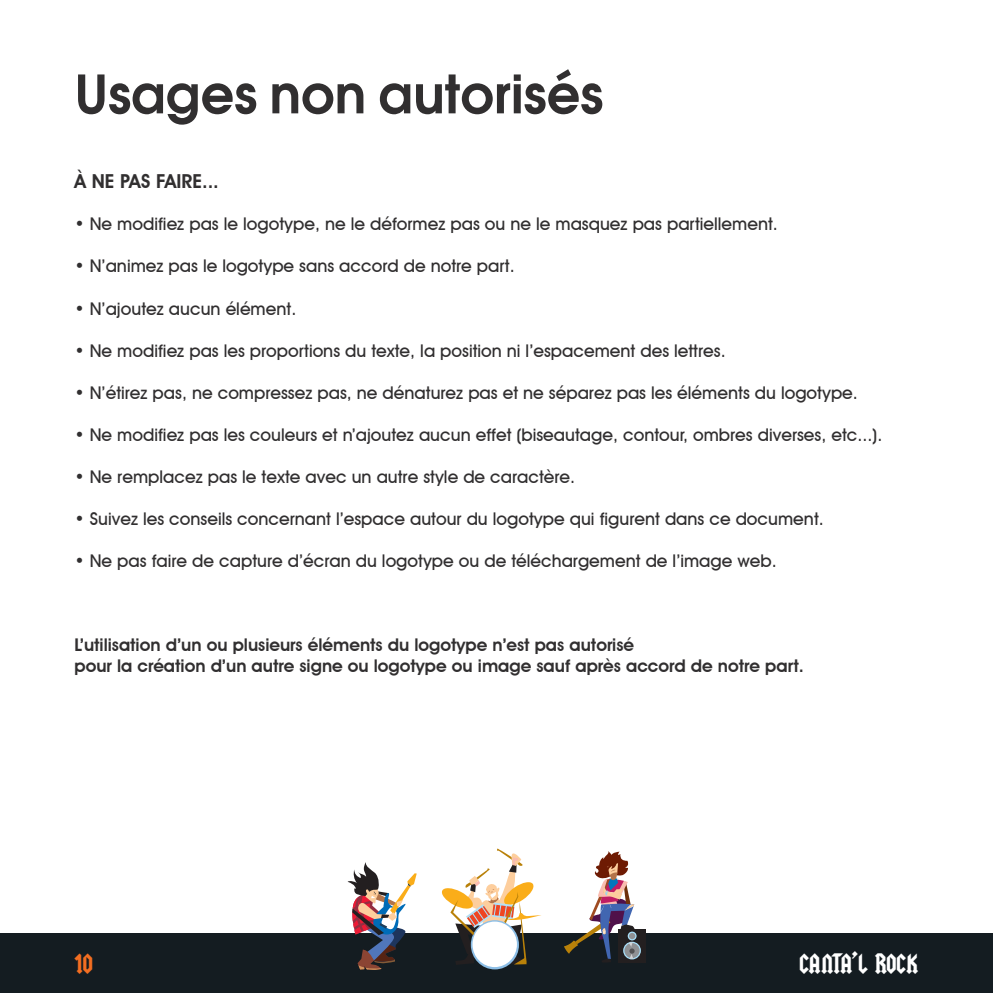
<style>
.page{position:relative;width:993px;height:993px;background:#fff}
.page>*{position:absolute;margin:0;border:0;box-sizing:border-box;transform-origin:0 0}
.t1{font:52.5px "Avant Garde Gothic Demi ITC";color:#312f30}
.t2{font:24.5px "Squealer";letter-spacing:-.02em;color:#fff}
.t3{font:24.5px "Squealer";color:#f36e21}
.t4{font:600 19.25px "Avant Garde IT Cby BT";color:#312f30}
.t5{font:500 17.5px "Avant Garde IT Cby BT";color:#312f30}
.t6{font:600 17.5px/21px "Avant Garde IT Cby BT";color:#312f30}
</style>
<div class="page">
<div style="left:0;top:933px;width:992px;height:59px;background:#141c21"></div>
<img style="left:347px;top:862px;width:69px;height:107px">
<svg style="left:470px;top:919px;width:49px;height:50px"></svg>
<div style="left:472px;top:921px;width:44px;height:45px;background:#fff;border-radius:50%"></div>
<svg style="left:441px;top:848px;width:100px;height:116px"></svg>
<div style="left:618px;top:928px;width:27px;height:34px;background:#231f20"></div>
<svg style="left:564px;top:851px;width:76px;height:111px"></svg>
<h1 class="t1" style="left:74px;top:61px;width:530px">Usages non autorisés</h1>
<p class="t4" style="left:74px;top:170px;width:146px">À NE PAS FAIRE...</p>
<p class="t5" style="left:74px;top:213px;width:704px">• Ne modifiez pas le logotype, ne le déformez pas ou ne le masquez pas partiellement.</p>
<p class="t5" style="left:74px;top:255px;width:441px">• N’animez pas le logotype sans accord de notre part.</p>
<p class="t5" style="left:74px;top:297px;width:223px">• N’ajoutez aucun élément.</p>
<p class="t5" style="left:74px;top:339px;width:652px">• Ne modifiez pas les proportions du texte, la position ni l’espacement des lettres.</p>
<p class="t5" style="left:74px;top:381px;width:784px">• N’étirez pas, ne compressez pas, ne dénaturez pas et ne séparez pas les éléments du logotype.</p>
<p class="t5" style="left:74px;top:423px;width:809px">• Ne modifiez pas les couleurs et n’ajoutez aucun effet (biseautage, contour, ombres diverses, etc...).</p>
<p class="t5" style="left:74px;top:465px;width:502px">• Ne remplacez pas le texte avec un autre style de caractère.</p>
<p class="t5" style="left:74px;top:507px;width:750px">• Suivez les conseils concernant l’espace autour du logotype qui figurent dans ce document.</p>
<p class="t5" style="left:74px;top:549px;width:703px">• Ne pas faire de capture d’écran du logotype ou de téléchargement de l’image web.</p>
<p class="t6" style="left:74px;top:633px;width:730px">L’utilisation d’un ou plusieurs éléments du logotype n’est pas autorisé<br>pour la création d’un autre signe ou logotype ou image sauf après accord de notre part.</p>
<h2 class="t3" style="left:74px;top:949px;width:20px">10</h2>
<h2 class="t2" style="left:799px;top:949px;width:120px">CANTA’L ROCK</h2>
</div>
